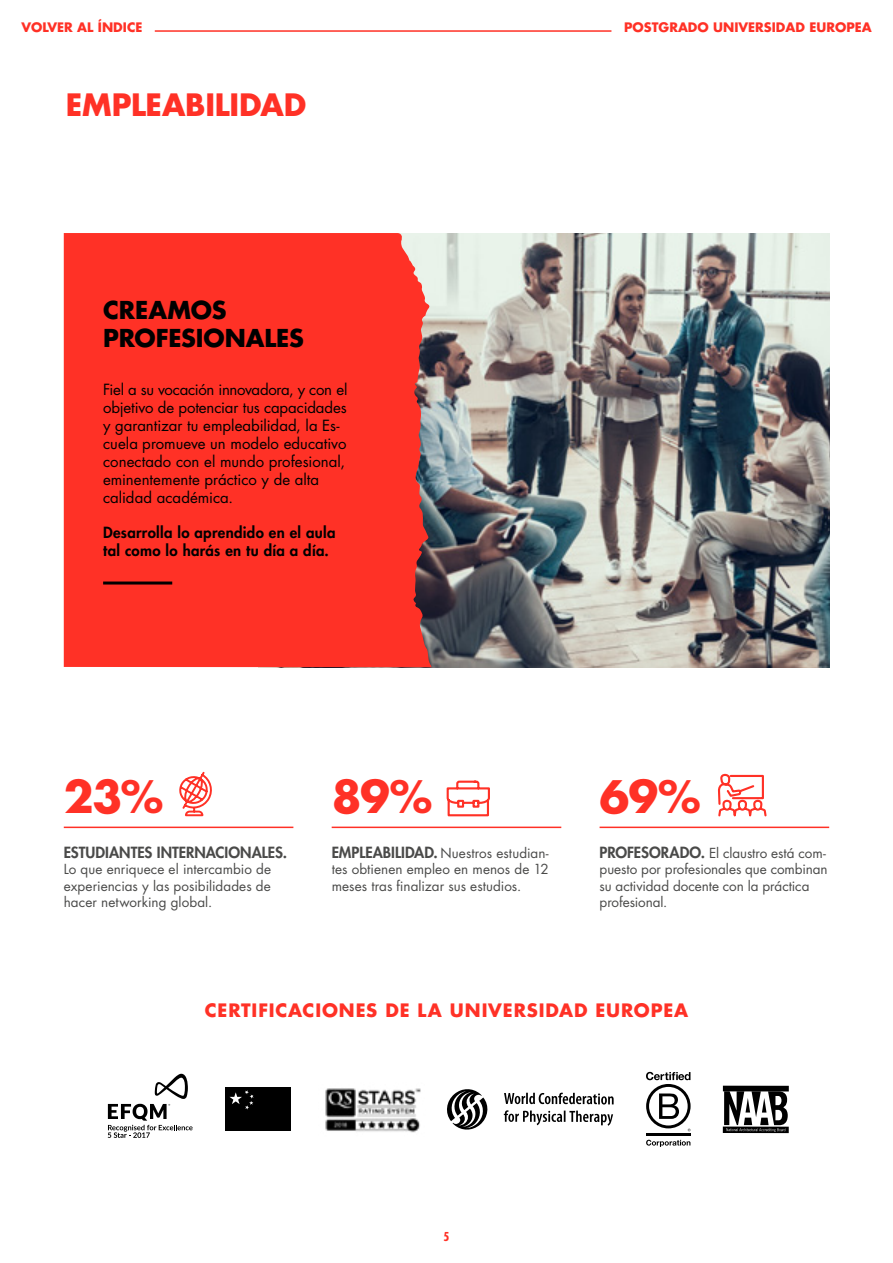
<style>
.page{position:relative;width:893px;height:1263px;background:#fff}
.page>*{position:absolute;margin:0;border:0;box-sizing:border-box;transform-origin:0 0}
.t1{font:700 43.5px "Futura Std";color:#ff3126}
.t2{font:700 30px "Futura Std";letter-spacing:-.005em;color:#ff3126}
.t3{font:700 24px/28.8px "Futura Std";letter-spacing:-.005em;color:#000}
.t4{font:700 18px "Futura Std";letter-spacing:.05em;color:#ff3126}
.t5{font:15px/18px "Futura Std";color:#000}
.t6{font:800 15px/18px "Futura Std";letter-spacing:.02em;color:#000}
.t7{font:800 15px "Futura Std";color:#4a4a49}
.t8{font:13.5px/16.2px "Futura Std";color:#4a4a49;text-align:justify}
.t9{font:700 12.75px "Futura Std";color:#ff3126}
.t10{font:700 condensed 12px "Futura Std";color:#ff3126}
.s1{font-weight:800;font-size:15px}
</style>
<div class="page">
<hr style="left:155px;top:30px;width:695px;height:2px;background:#ff3126">
<hr style="left:611px;top:30px;width:261px;height:3px;background:#fff">
<img style="left:432px;top:233px;width:397px;height:434px">
<div style="left:64px;top:233px;width:368px;height:434px;background:#ff3126"></div>
<hr style="left:64px;top:826px;width:229px;height:2px;background:#ff3126">
<hr style="left:332px;top:826px;width:229px;height:2px;background:#ff3126">
<hr style="left:600px;top:826px;width:229px;height:2px;background:#ff3126">
<svg style="left:179px;top:771px;width:33px;height:46px"></svg>
<svg style="left:446px;top:780px;width:44px;height:37px"></svg>
<svg style="left:717px;top:773px;width:51px;height:56px"></svg>
<hr style="left:103px;top:581px;width:69px;height:3px;background:#000">
<hr style="left:646px;top:1133px;width:44px;height:3px;background:#000">
<svg style="left:646px;top:1072px;width:45px;height:59px"></svg>
<svg style="left:646px;top:1140px;width:44px;height:7px"></svg>
<svg style="left:108px;top:1074px;width:85px;height:64px"></svg>
<img style="left:325px;top:1088px;width:96px;height:45px">
<div style="left:225px;top:1087px;width:65px;height:44px;background:#000"></div>
<svg style="left:230px;top:1090px;width:24px;height:19px"></svg>
<svg style="left:504px;top:1093px;width:110px;height:11px"></svg>
<svg style="left:504px;top:1110px;width:109px;height:16px"></svg>
<svg style="left:447px;top:1089px;width:41px;height:41px"></svg>
<div style="left:723px;top:1126px;width:66px;height:7px;background:#000"></div>
<div style="left:723px;top:1086px;width:66px;height:5px;background:#000"></div>
<svg style="left:724px;top:1091px;width:64px;height:41px"></svg>
<p class="t9" style="left:21px;top:19px;width:123px">VOLVER AL ÍNDICE</p>
<p class="t9" style="left:624px;top:19px;width:249px">POSTGRADO UNIVERSIDAD EUROPEA</p>
<h2 class="t2" style="left:66px;top:85px;width:242px">EMPLEABILIDAD</h2>
<h3 class="t3" style="left:103px;top:295px;width:202px">CREAMOS<br>PROFESIONALES</h3>
<p class="t5" style="left:103px;top:381px;width:246px">Fiel a su vocación innovadora, y con el objetivo de potenciar tus capacidades y garantizar tu empleabilidad, la Es&shy;cuela promueve un modelo educativo conectado con el mundo profesional, eminentemente práctico y de alta calidad académica.</p>
<p class="t6" style="left:103px;top:524px;width:234px">Desarrolla lo aprendido en el aula tal como lo harás en tu día a día.</p>
<h1 class="t1" style="left:64px;top:768px;width:101px">23%</h1>
<h1 class="t1" style="left:332px;top:768px;width:102px">89%</h1>
<h1 class="t1" style="left:600px;top:768px;width:103px">69%</h1>
<p class="t7" style="left:64px;top:843px;width:225px">ESTUDIANTES INTERNACIONALES.</p>
<p class="t8" style="left:64px;top:861px;width:209px">Lo que enriquece el intercambio de experiencias y las posibilidades de hacer networking global.</p>
<p class="t8" style="left:332px;top:845px;width:219px"><span class="s1">EMPLEABILIDAD.</span> Nuestros estudian&shy;tes obtienen empleo en menos de 12 meses tras finalizar sus estudios.</p>
<p class="t8" style="left:600px;top:845px;width:230px;text-align:left"><span class="s1">PROFESORADO.</span> El claustro está com&shy;puesto por profesionales que combinan su actividad docente con la práctica profesional.</p>
<h3 class="t4" style="left:205px;top:998px;width:485px">CERTIFICACIONES DE LA UNIVERSIDAD EUROPEA</h3>
<p class="t10" style="left:444px;top:1229px;width:7px">5</p>
</div>
